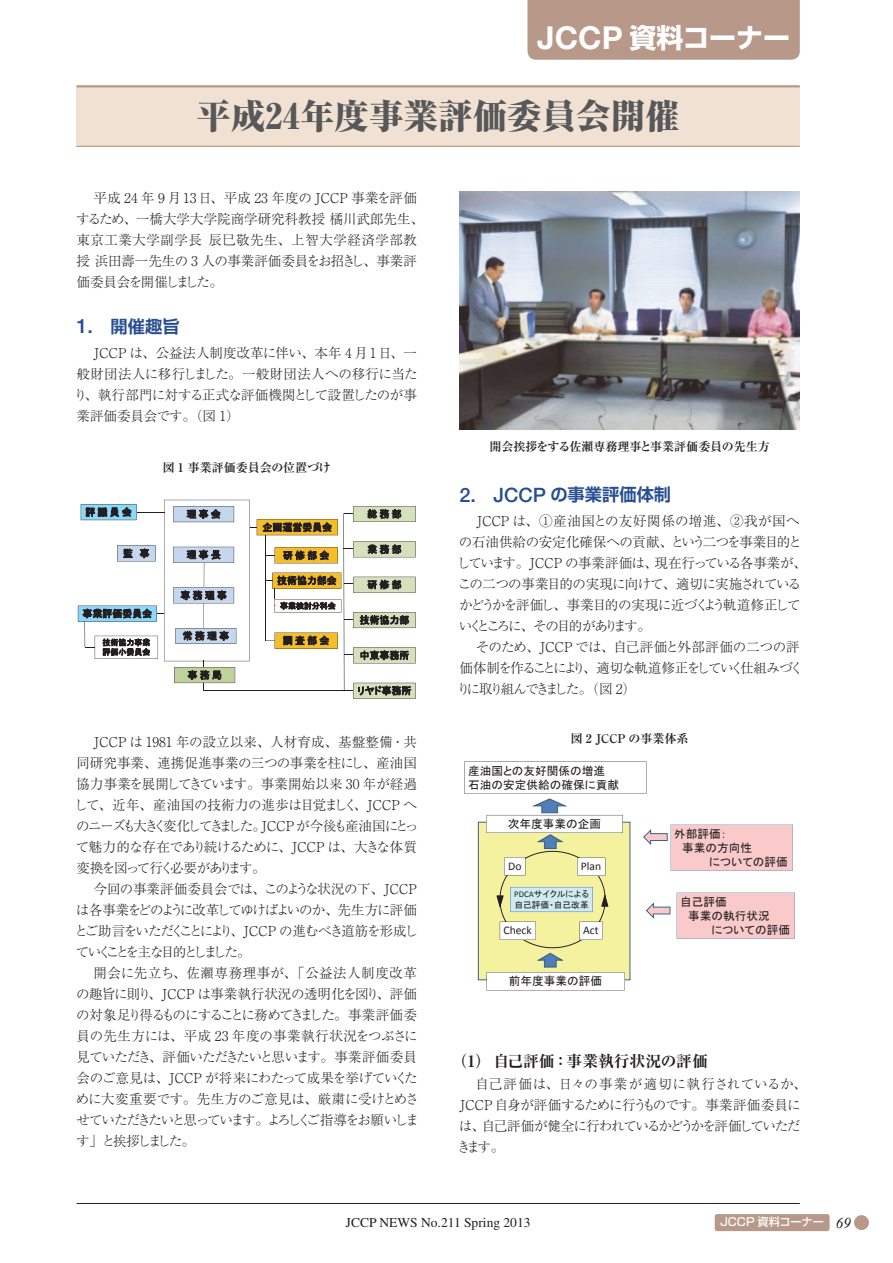
<style>
.page{position:relative;width:893px;height:1263px;background:#fff}
.page>*{position:absolute;margin:0;border:0;box-sizing:border-box;transform-origin:0 0}
.t1{font:34.5px "Ryumin Pro Ex Heavy 90 pv RKSJ H";color:#57585a}
.t2{font:27px "Shin Go Pro Bold 90 pv RKSJ H";color:#fff}
.t3{font:17.25px "Shin Go Pro De Bold 90 pv RKSJ H";color:#274e91}
.t4{font:15.75px "Ryumin Pro Ex Bold 90 pv RKSJ H";color:#231f20}
.t5{font:13.5px/21px "Ryumin Pro Light 90 pv RKSJ H";letter-spacing:-.03em;color:#231f20}
.t6{font:13.5px/21px "Ryumin Pro Light 90 pv RKSJ H";color:#231f20}
.t7{font:13.5px/21px "Ryumin Pro Light 90 pv RKSJ H";letter-spacing:-.08em;color:#231f20}
.t8{font:13.5px "Times";color:#231f20}
.t9{font:12px "Ryumin Pro Bold 90 pv RKSJ H";color:#231f20}
.t10{font:11.7px/14px "MS P Gothic";color:#231f20}
.t11{font:11.7px "Calibri";color:#231f20}
.t12{font:11.25px "Shin Go Pro Medium 90 pv RKSJ H";letter-spacing:-.005em;color:#fff}
.t13{font:8.7px/10.5px "MS P Gothic";color:#231f20}
.s1{font-family:"Helvetica Neue";font-weight:700;font-size:31.65px}
.s2{font-family:"Helvetica Neue";font-weight:500;font-size:19.8px}
.s3{font-family:"Calibri"}
.s4{font-family:"Times New Roman";font-style:italic;font-size:15px;color:#231f20}
</style>
<div class="page">
<hr style="left:77px;top:1203px;width:722px;height:1px;background:#231f20">
<div style="left:854px;top:1215px;width:14px;height:15px;background:#b79889;border-radius:50%"></div>
<div style="left:714px;top:1214px;width:115px;height:17px;background:#b79889;border-radius:3px"></div>
<div style="left:527px;top:0;width:272px;height:60px;background:#b79889"></div>
<div style="left:77px;top:86px;width:722px;height:60px;background:#f0e1d3"></div>
<hr style="left:77px;top:85px;width:722px;height:2px;background:#b79889">
<hr style="left:77px;top:146px;width:722px;height:1px;background:#b79889">
<svg style="left:78px;top:500px;width:337px;height:199px"></svg>
<svg style="left:464px;top:761px;width:331px;height:229px"></svg>
<img style="left:459px;top:192px;width:340px;height:238px">
<h2 class="t2" style="left:537px;top:28px;width:254px"><span class="s1">JCCP</span> 資料コーナー</h2>
<h1 class="t1" style="left:196px;top:104px;width:484px">平成24年度事業評価委員会開催</h1>
<p class="t6" style="left:76px;top:190px;width:349px;text-indent:17px">平成 24 年 9 月13日、平成 23 年度の JCCP 事業を評価するため、一橋大学大学院商学研究科教授 橘川武郎先生、東京工業大学副学長 辰巳敬先生、上智大学経済学部教授 浜田壽一先生の 3 人の事業評価委員をお招きし、事業評価委員会を開催しました。</p>
<p class="t3" style="left:77px;top:320px;width:105px"><span class="s2">1.</span> 開催趣旨</p>
<p class="t5" style="left:74px;top:344px;width:345px;text-align:justify;text-indent:20px">JCCP は、公益法人制度改革に伴い、本年 4 月1日、一般財団法人に移行しました。一般財団法人への移行に当たり、執行部門に対する正式な評価機関として設置したのが事業評価委員会です。（図 1）</p>
<p class="t9" style="left:163px;top:463px;width:170px">図 1 事業評価委員会の位置づけ</p>
<p class="t5" style="left:74px;top:734px;width:346px;text-indent:20px">JCCP は 1981 年の設立以来、人材育成、基盤整備・共同研究事業、連携促進事業の三つの事業を柱にし、産油国協力事業を展開してきています。事業開始以来 30 年が経過して、近年、産油国の技術力の進歩は目覚ましく、JCCP へのニーズも大きく変化してきました。JCCP が今後も産油国にとって魅力的な存在であり続けるために、JCCP は、大きな体質変換を図って行く必要があります。</p>
<p class="t5" style="left:74px;top:881px;width:345px;text-align:justify;text-indent:19px">今回の事業評価委員会では、このような状況の下、JCCPは各事業をどのように改革してゆけばよいのか、先生方に評価とご助言をいただくことにより、JCCP の進むべき道筋を形成していくことを主な目的としました。</p>
<p class="t5" style="left:76px;top:965px;width:344px;text-indent:18px">開会に先立ち、佐瀨専務理事が、「公益法人制度改革の趣旨に則り、JCCP は事業執行状況の透明化を図り、評価の対象足り得るものにすることに務めてきました。事業評価委員の先生方には、平成 23 年度の事業執行状況をつぶさに見ていただき、評価いただきたいと思います。事業評価委員会のご意見は、JCCP が将来にわたって成果を挙げていくために大変重要です。先生方のご意見は、厳粛に受けとめさせていただきたいと思っています。よろしくご指導をお願いします」と挨拶しました。</p>
<p class="t9" style="left:489px;top:442px;width:281px">開会挨拶をする佐瀨専務理事と事業評価委員の先生方</p>
<p class="t3" style="left:459px;top:489px;width:213px"><span class="s2">2. JCCP</span> の事業評価体制</p>
<p class="t5" style="left:457px;top:513px;width:351px;text-indent:20px">JCCP は、①産油国との友好関係の増進、②我が国への石油供給の安定化確保への貢献、という二つを事業目的としています。JCCP の事業評価は、現在行っている各事業が、この二つの事業目的の実現に向けて、適切に実施されているかどうかを評価し、事業目的の実現に近づくよう軌道修正していくところに、その目的があります。</p>
<p class="t7" style="left:456px;top:639px;width:348px;text-indent:19px">そのため、JCCP では、自己評価と外部評価の二つの評価体制を作ることにより、適切な軌道修正をしていく仕組みづくりに取り組んできました。（図 2）</p>
<p class="t9" style="left:571px;top:734px;width:119px">図 2 JCCP の事業体系</p>
<p class="t10" style="left:468px;top:763px;width:152px">産油国との友好関係の増進石油の安定供給の確保に貢献</p>
<p class="t10" style="left:508px;top:817px;width:95px">次年度事業の企画</p>
<p class="t11" style="left:508px;top:859px;width:15px">Do</p>
<p class="t11" style="left:581px;top:859px;width:22px">Plan</p>
<p class="t13" style="left:514px;top:889px;width:76px"><span class="s3">PDCA</span>サイクルによる自己評価・自己改革</p>
<p class="t11" style="left:503px;top:923px;width:30px">Check</p>
<p class="t11" style="left:583px;top:923px;width:17px">Act</p>
<p class="t10" style="left:509px;top:974px;width:95px">前年度事業の評価</p>
<p class="t10" style="left:674px;top:826px;width:54px">外部評価：</p>
<p class="t10" style="left:682px;top:840px;width:71px">事業の方向性</p>
<p class="t10" style="left:709px;top:854px;width:80px">についての評価</p>
<p class="t10" style="left:680px;top:894px;width:48px">自己評価</p>
<p class="t10" style="left:688px;top:908px;width:83px">事業の執行状況</p>
<p class="t10" style="left:711px;top:922px;width:80px">についての評価</p>
<p class="t4" style="left:451px;top:1055px;width:258px">（1） 自己評価：事業執行状況の評価</p>
<p class="t5" style="left:457px;top:1075px;width:351px;text-indent:18px">自己評価は、日々の事業が適切に執行されているか、<br>JCCP 自身が評価するために行うものです。事業評価委員には、自己評価が健全に行われているかどうかを評価していただきます。</p>
<p class="t8" style="left:346px;top:1217px;width:186px">JCCP NEWS No.211 Spring 2013</p>
<p class="t12" style="left:720px;top:1218px;width:132px">JCCP 資料コーナー <span class="s4">69</span></p>
</div>
